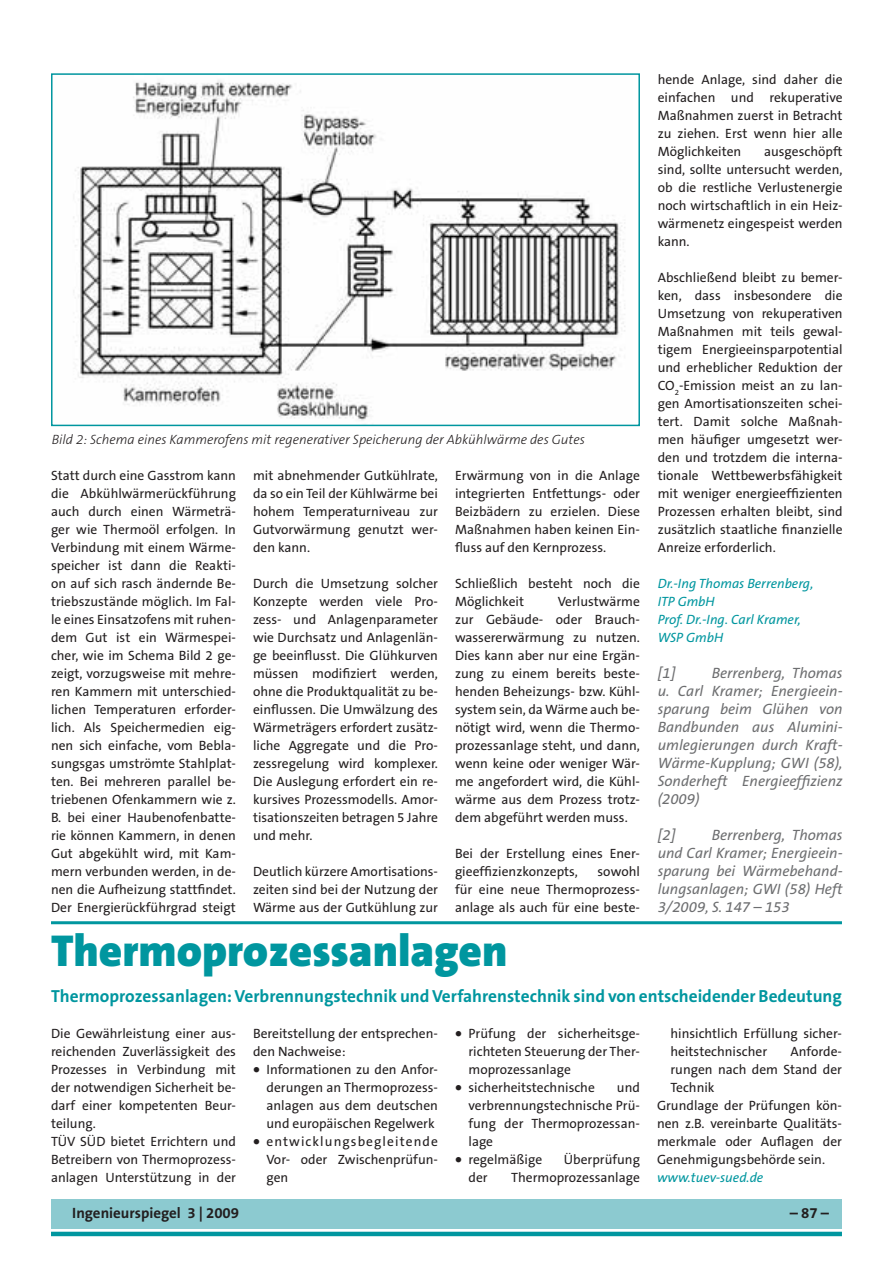
<style>
.page{position:relative;width:893px;height:1263px;background:#fff}
.page>*{position:absolute;margin:0;border:0;box-sizing:border-box;transform-origin:0 0}
.t1{font:900 45px "The Sans B9";color:#00969f}
.t2{font:700 17.55px "The Sans B7";color:#00969f}
.t3{font:italic 15px/18px "The Sans B5 Plain";color:#6d6e70;text-align:justify}
.t4{font:700 15px "The Sans B7";color:#231f20}
.t5{font:13.5px/18px "The Sans B5 Plain";color:#231f20;text-align:justify}
.t6{font:italic 13.5px/18px "The Sans B5 Plain";color:#00969f}
.t7{font:italic 300 13.5px "The Sans B3";color:#231f20}
</style>
<div class="page">
<div style="left:51px;top:1199px;width:791px;height:30px;background:#8ccad0"></div>
<hr style="left:51px;top:1232px;width:791px;height:4px;background:#00969f">
<img style="left:73px;top:80px;width:552px;height:341px">
<div style="left:51px;top:73px;width:589px;height:353px;border:2px solid #00969f"></div>
<hr style="left:51px;top:921px;width:791px;height:3px;background:#00969f">
<p class="t7" style="left:52px;top:433px;width:535px">Bild 2: Schema eines Kammerofens mit regenerativer Speicherung der Abkühlwärme des Gutes</p>
<p class="t5" style="left:51px;top:467px;width:187px">Statt durch eine Gasstrom kann die Abkühlwärmerückführung auch durch einen Wärmeträ&shy;ger wie Thermoöl erfolgen. In Verbindung mit einem Wärme&shy;speicher ist dann die Reakti&shy;on auf sich rasch ändernde Be&shy;triebszustände möglich. Im Fal&shy;le eines Einsatzofens mit ruhen&shy;dem Gut ist ein Wärmespei&shy;cher, wie im Schema Bild 2 ge&shy;zeigt, vorzugsweise mit mehre&shy;ren Kammern mit unterschied&shy;lichen Temperaturen erforder&shy;lich. Als Speichermedien eig&shy;nen sich einfache, vom Bebla&shy;sungsgas umströmte Stahlplat&shy;ten. Bei mehreren parallel be&shy;triebenen Ofenkammern wie z.<br>B. bei einer Haubenofenbatte&shy;rie können Kammern, in denen Gut abgekühlt wird, mit Kam&shy;mern verbunden werden, in de&shy;nen die Aufheizung stattfindet.<br>Der Energierückführgrad steigt</p>
<p class="t5" style="left:253px;top:467px;width:186px">mit abnehmender Gutkühlrate, da so ein Teil der Kühlwärme bei hohem Temperaturniveau zur Gutvorwärmung genutzt wer&shy;den kann.</p>
<p class="t5" style="left:253px;top:575px;width:186px">Durch die Umsetzung solcher Konzepte werden viele Pro&shy;zess- und Anlagenparameter wie Durchsatz und Anlagenlän&shy;ge beeinflusst. Die Glühkurven müssen modifiziert werden, ohne die Produktqualität zu be&shy;einflussen. Die Umwälzung des Wärmeträgers erfordert zusätz&shy;liche Aggregate und die Pro&shy;zessregelung wird komplexer.<br>Die Auslegung erfordert ein re&shy;kursives Prozessmodells. Amor&shy;tisationszeiten betragen 5 Jahre und mehr.</p>
<p class="t5" style="left:253px;top:863px;width:186px">Deutlich kürzere Amortisations&shy;zeiten sind bei der Nutzung der Wärme aus der Gutkühlung zur</p>
<p class="t5" style="left:455px;top:467px;width:186px">Erwärmung von in die Anlage integrierten Entfettungs- oder Beizbädern zu erzielen. Diese Maßnahmen haben keinen Ein&shy;fluss auf den Kernprozess.</p>
<p class="t5" style="left:455px;top:575px;width:186px">Schließlich besteht noch die<br>Möglichkeit</p>
<p class="t5" style="left:455px;top:593px;width:187px;text-indent:103px">Verlustwärme zur Gebäude- oder Brauch&shy;wassererwärmung zu nutzen.<br>Dies kann aber nur eine Ergän&shy;zung zu einem bereits beste&shy;henden Beheizungs- bzw. Kühl&shy;system sein, da Wärme auch be&shy;nötigt wird, wenn die Thermo&shy;prozessanlage steht, und dann, wenn keine oder weniger Wär&shy;me angefordert wird, die Kühl&shy;wärme aus dem Prozess trotz&shy;dem abgeführt werden muss.</p>
<p class="t5" style="left:455px;top:845px;width:186px">Bei der Erstellung eines Ener&shy;gieeffizienzkonzepts,</p>
<p class="t5" style="left:455px;top:863px;width:186px;text-indent:143px">sowohl für eine neue Thermoprozess&shy;anlage als auch für eine beste-</p>
<p class="t5" style="left:658px;top:71px;width:186px">hende Anlage, sind daher die einfachen und rekuperative Maßnahmen zuerst in Betracht zu ziehen. Erst wenn hier alle Möglichkeiten</p>
<p class="t5" style="left:658px;top:143px;width:186px;text-indent:106px">ausgeschöpft sind, sollte untersucht werden, ob die restliche Verlustenergie noch wirtschaftlich in ein Heiz&shy;wärmenetz eingespeist werden kann.</p>
<p class="t5" style="left:658px;top:269px;width:186px">Abschließend bleibt zu bemer&shy;ken, dass insbesondere die Umsetzung von rekuperativen Maßnahmen mit teils gewal&shy;tigem Energieeinsparpotential und erheblicher Reduktion der CO<sub>2</sub>-Emission meist an zu lan&shy;gen Amortisationszeiten schei&shy;tert. Damit solche Maßnah&shy;men häufiger umgesetzt wer&shy;den und trotzdem die interna&shy;tionale Wettbewerbsfähigkeit mit weniger energieeffizienten Prozessen erhalten bleibt, sind zusätzlich staatliche finanzielle Anreize erforderlich.</p>
<p class="t6" style="left:658px;top:575px;width:157px">Dr.-Ing Thomas Berrenberg,<br>ITP GmbH<br>Prof. Dr.-Ing. Carl Kramer,<br>WSP GmbH</p>
<p class="t3" style="left:658px;top:665px;width:19px">[1]</p>
<p class="t3" style="left:658px;top:665px;width:186px;text-indent:54px">Berrenberg, Thomas u. Carl Kramer; Energieein&shy;sparung beim Glühen von Band bunden aus Alumini&shy;umlegierungen durch Kraft-Wärme-Kupplung; GWI (58), Son derheft Energieeffizienz (2009)</p>
<p class="t3" style="left:658px;top:827px;width:19px">[2]</p>
<p class="t3" style="left:658px;top:827px;width:186px;text-indent:54px">Berrenberg, Thomas und Carl Kramer; Energieein&shy;sparung bei Wärmebehand&shy;lungs anla gen; GWI (58) Heft 3/2009, S. 147 – 153</p>
<h1 class="t1" style="left:51px;top:929px;width:458px">Thermoprozessanlagen</h1>
<p class="t2" style="left:51px;top:987px;width:792px">Thermoprozessanlagen: Verbrennungstechnik und Verfahrenstechnik sind von entscheidender Bedeutung</p>
<p class="t5" style="left:253px;top:1025px;width:186px">Bereitstellung der entsprechen&shy;den Nachweise:</p>
<p class="t5" style="left:266px;top:1061px;width:173px;text-align:left">Informationen zu den Anfor&shy;derungen an Thermoprozess&shy;anlagen aus dem deutschen und europäischen Regelwerk entwicklungsbegleitende<br>Vor- oder Zwischenprüfun&shy;gen</p>
<p class="t5" style="left:670px;top:1025px;width:173px">hinsichtlich Erfüllung sicher&shy;heitstechnischer</p>
<p class="t5" style="left:468px;top:1025px;width:173px;text-align:left">Prüfung der sicherheitsge&shy;richteten Steuerung der Ther&shy;moprozessanlage sicherheitstechnische</p>
<p class="t5" style="left:51px;top:1025px;width:186px;text-align:left">Die Gewährleistung einer aus&shy;reichenden Zuverlässigkeit des<br>Prozesses in Verbindung mit der notwendigen Sicherheit be&shy;darf einer kompetenten Beur&shy;teilung.<br>TÜV SÜD bietet Errichtern und<br>Betreibern von Thermoprozess&shy;anlagen Unterstützung in der</p>
<p class="t5" style="left:790px;top:1043px;width:53px">Anforde-</p>
<p class="t5" style="left:670px;top:1061px;width:173px">rungen nach dem Stand der</p>
<p class="t5" style="left:670px;top:1079px;width:46px">Technik</p>
<p class="t5" style="left:657px;top:1097px;width:186px">Grundlage der Prüfungen kön-</p>
<p class="t5" style="left:657px;top:1115px;width:186px">nen z.B. vereinbarte Qualitäts-</p>
<p class="t5" style="left:657px;top:1133px;width:186px">merkmale oder Auflagen der</p>
<p class="t5" style="left:657px;top:1151px;width:170px">Genehmigungsbehörde sein.</p>
<p class="t6" style="left:657px;top:1169px;width:108px">www.tuev-sued.de</p>
<p class="t5" style="left:468px;top:1079px;width:173px;text-align:left;text-indent:148px">und verbrennungstechnische Prü&shy;fung der Thermoprozessan&shy;lage<br>regelmäßige</p>
<p class="t5" style="left:564px;top:1151px;width:78px">Überprüfung</p>
<p class="t5" style="left:468px;top:1169px;width:21px">der</p>
<p class="t5" style="left:511px;top:1169px;width:130px">Thermoprozessanlage</p>
<p class="t4" style="left:72px;top:1206px;width:168px">Ingenieurspiegel 3 | 2009</p>
<p class="t4" style="left:790px;top:1206px;width:41px">– 87 –</p>
</div>
